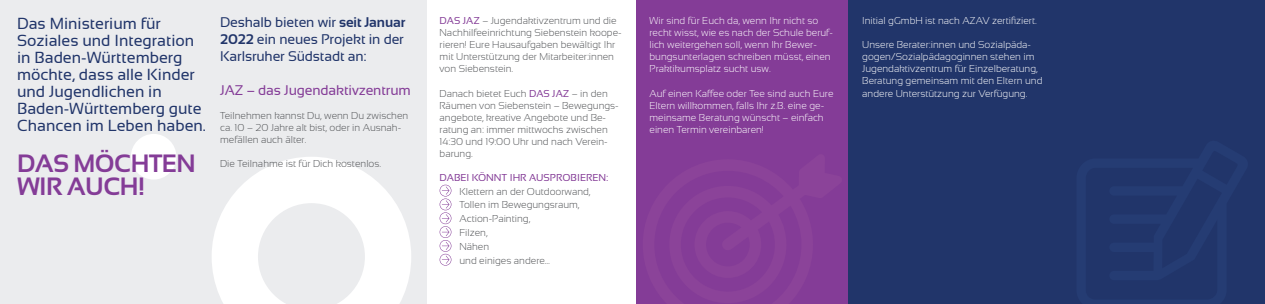
<style>
.page{position:relative;width:1265px;height:304px;background:#fff}
.page>*{position:absolute;margin:0;border:0;box-sizing:border-box;transform-origin:0 0}
.t1{font:700 25px/23px "Sansation";letter-spacing:-.02em;color:#843c97}
.t2{font:16px/17px "Sansation";color:#21356a}
.t3{font:14px/16.8px "Sansation";letter-spacing:-.01em;color:#21356a;text-align:justify}
.t4{font:14px "Sansation";letter-spacing:-.01em;color:#843c97}
.t5{font:300 10px/12px "Sansation";color:#4e5053}
.t6{font:300 10px/12px "Sansation";color:#fff}
.t7{font:10px "Sansation";color:#843c97}
.s1{font-weight:700}
.s2{font-weight:400;color:#843c97}
</style>
<div class="page">
<div style="left:0;top:0;width:426px;height:303px;background:#ebecee"></div>
<div style="left:636px;top:0;width:213px;height:303px;background:#843c97"></div>
<svg style="left:212px;top:157px;width:199px;height:146px;fill:#fff"></svg>
<div style="left:131px;top:134px;width:45px;height:45px;background:#fff;border-radius:50%"></div>
<div style="left:848px;top:0;width:416px;height:303px;background:#21356a"></div>
<svg style="left:439px;top:184px;width:12px;height:81px"></svg>
<p class="t2" style="left:17px;top:15px;width:190px">Das Ministerium für<br>Soziales und Integration in Baden-Württemberg möchte, dass alle Kinder und Jugendlichen in<br>Baden-Württemberg gute<br>Chancen im Leben haben.</p>
<p class="t1" style="left:17px;top:152px;width:180px">DAS MÖCHTEN<br>WIR AUCH!</p>
<p class="t3" style="left:220px;top:14px;width:187px">Deshalb bieten wir <span class="s1">seit Januar 2022</span> ein neues Projekt in der Karlsruher Südstadt an:</p>
<p class="t4" style="left:220px;top:82px;width:192px">JAZ – das Jugendaktivzentrum</p>
<p class="t5" style="left:220px;top:109px;width:190px">Teilnehmen kannst Du, wenn Du zwischen</p>
<p class="t5" style="left:220px;top:121px;width:183px">ca. 10 – 20 Jahre alt bist, oder in Ausnah&shy;mefällen auch älter.</p>
<p class="t5" style="left:220px;top:157px;width:162px">Die Teilnahme ist für Dich kostenlos.</p>
<p class="t5" style="left:439px;top:15px;width:183px"><span class="s2">DAS JAZ</span> – Jugendaktivzentrum und die Nachhilfeeinrichtung Siebenstein koope&shy;rieren! Eure Hausaufgaben bewältigt Ihr mit Unterstützung der Mitarbeiter:innen von Siebenstein.</p>
<p class="t5" style="left:439px;top:87px;width:181px">Danach bietet Euch <span class="s2">DAS JAZ</span> – in den<br>Räumen von Siebenstein – Bewegungs&shy;angebote, kreative Angebote und Be&shy;ratung an: immer mittwochs zwischen<br>14:30 und 19:00 Uhr und nach Verein&shy;barung.</p>
<p class="t7" style="left:439px;top:171px;width:170px">DABEI KÖNNT IHR AUSPROBIEREN:</p>
<p class="t5" style="left:459px;top:185px;width:132px">Klettern an der Outdoorwand,</p>
<p class="t5" style="left:459px;top:198px;width:121px">Tollen im Bewegungsraum,</p>
<p class="t5" style="left:459px;top:212px;width:72px">Action-Painting,</p>
<p class="t5" style="left:459px;top:226px;width:30px">Filzen,</p>
<p class="t5" style="left:459px;top:240px;width:31px">Nähen</p>
<p class="t5" style="left:459px;top:254px;width:92px">und einiges andere…</p>
<p class="t6" style="left:649px;top:15px;width:185px">Wir sind für Euch da, wenn Ihr nicht so recht wisst, wie es nach der Schule beruf&shy;lich weitergehen soll, wenn Ihr Bewer&shy;bungsunterlagen schreiben müsst, einen Praktikumsplatz sucht usw.</p>
<p class="t6" style="left:649px;top:87px;width:185px">Auf einen Kaffee oder Tee sind auch Eure Eltern willkommen, falls Ihr z.B. eine ge&shy;meinsame Beratung wünscht – einfach einen Termin vereinbaren!</p>
<p class="t6" style="left:862px;top:15px;width:176px">Initial gGmbH ist nach AZAV zertifiziert.</p>
<p class="t6" style="left:862px;top:39px;width:182px">Unsere Berater:innen und Sozialpäda&shy;gogen/Sozialpädagoginnen stehen im Jugendaktivzentrum für Einzelberatung, Beratung gemeinsam mit den Eltern und andere Unterstützung zur Verfügung.</p>
</div>
